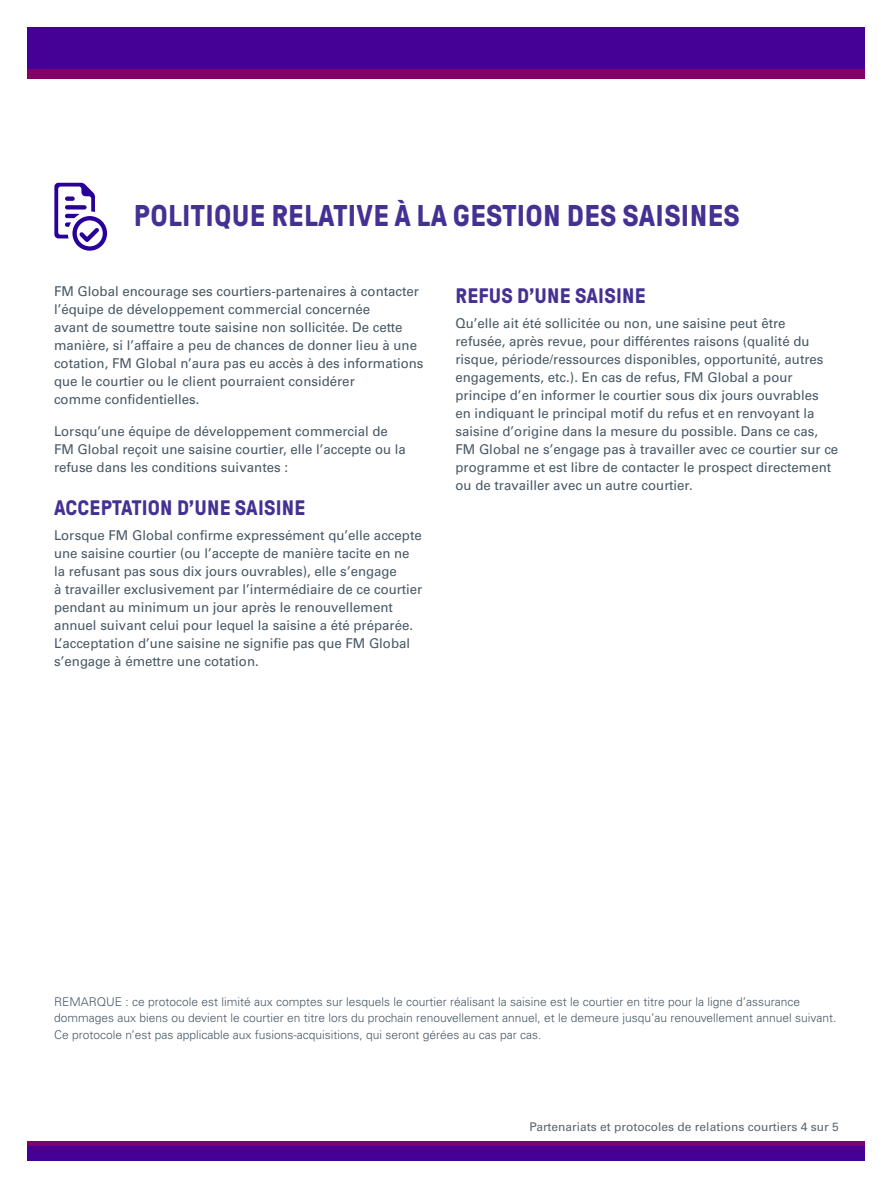
<style>
.page{position:relative;width:893px;height:1188px;background:#fff}
.page>*{position:absolute;margin:0;border:0;box-sizing:border-box;transform-origin:0 0}
.t1{font:700 30px "GT Pressura Pro";letter-spacing:.01em;color:#443193}
.t2{font:700 21px "GT Pressura Pro";letter-spacing:.01em;color:#443193}
.t3{font:13.5px/18px "Univers LT Std";color:#475865}
.t4{font:300 12px/16.5px "Univers LT Std";color:#475865}
.t5{font:12px "Univers LT Std";color:#5a6670}
</style>
<div class="page">
<div style="left:28px;top:68px;width:837px;height:11px;background:#820067"></div>
<div style="left:28px;top:1146px;width:837px;height:15px;background:#450095"></div>
<hr style="left:28px;top:1142px;width:837px;height:4px;background:#820067">
<div style="left:28px;top:27px;width:837px;height:41px;background:#450095"></div>
<svg style="left:54px;top:183px;width:53px;height:68px"></svg>
<h1 class="t1" style="left:134px;top:200px;width:607px">POLITIQUE RELATIVE À LA GESTION DES SAISINES</h1>
<p class="t3" style="left:54px;top:283px;width:371px">FM Global encourage ses courtiers-partenaires à contacter l’équipe de développement commercial concernée<br>avant de soumettre toute saisine non sollicitée. De cette manière, si l’affaire a peu de chances de donner lieu à une cotation, FM Global n’aura pas eu accès à des informations que le courtier ou le client pourraient considérer<br>comme confidentielles.</p>
<p class="t3" style="left:54px;top:422px;width:353px">Lorsqu’une équipe de développement commercial de<br>FM Global reçoit une saisine courtier, elle l’accepte ou la refuse dans les conditions suivantes :</p>
<h2 class="t2" style="left:54px;top:497px;width:253px">ACCEPTATION D’UNE SAISINE</h2>
<p class="t3" style="left:54px;top:526px;width:370px">Lorsque FM Global confirme expressément qu’elle accepte une saisine courtier (ou l’accepte de manière tacite en ne la refusant pas sous dix jours ouvrables), elle s’engage<br>à travailler exclusivement par l’intermédiaire de ce courtier pendant au minimum un jour après le renouvellement annuel suivant celui pour lequel la saisine a été préparée.<br>L’acceptation d’une saisine ne signifie pas que FM Global s’engage à émettre une cotation.</p>
<h2 class="t2" style="left:456px;top:285px;width:191px">REFUS D’UNE SAISINE</h2>
<p class="t3" style="left:455px;top:314px;width:384px">Qu’elle ait été sollicitée ou non, une saisine peut être refusée, après revue, pour différentes raisons (qualité du risque, période/ressources disponibles, opportunité, autres engagements, etc.). En cas de refus, FM Global a pour principe d’en informer le courtier sous dix jours ouvrables<br>en indiquant le principal motif du refus et en renvoyant la saisine d’origine dans la mesure du possible. Dans ce cas, FM Global ne s’engage pas à travailler avec ce courtier sur ce programme et est libre de contacter le prospect directement ou de travailler avec un autre courtier.</p>
<p class="t4" style="left:54px;top:993px;width:784px">REMARQUE : ce protocole est limité aux comptes sur lesquels le courtier réalisant la saisine est le courtier en titre pour la ligne d’assurance dommages aux biens ou devient le courtier en titre lors du prochain renouvellement annuel, et le demeure jusqu’au renouvellement annuel suivant.<br>Ce protocole n’est pas applicable aux fusions-acquisitions, qui seront gérées au cas par cas.</p>
<p class="t5" style="left:529px;top:1120px;width:311px">Partenariats et protocoles de relations courtiers 4 sur 5</p>
</div>
